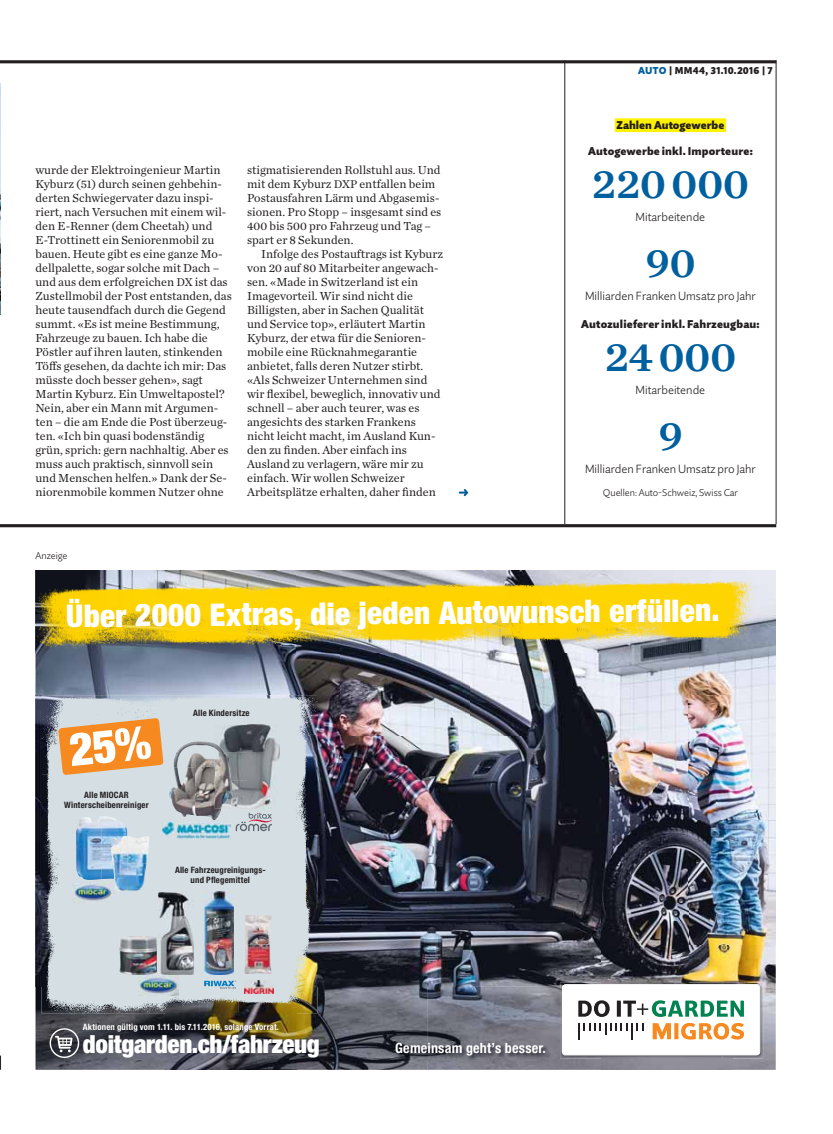
<style>
.page{position:relative;width:833px;height:1134px;background:#fff}
.page>*{position:absolute;margin:0;border:0;box-sizing:border-box;transform-origin:0 0}
.t1{font:42.5px "Chronicle Text G1 Semi";color:#005f9e}
.t2{font:900 condensed 31.25px "Helvetica Neue LT";color:#fff}
.t3{font:900 condensed 25px "Helvetica Neue LT";letter-spacing:-.01em;color:#fff}
.t4{font:700 condensed 14.12px "Helvetica Neue LT";letter-spacing:.015em;color:#fff}
.t5{font:12.25px/14px "Chronicle Text G1";color:#231f20}
.t6{font:300 11.75px "Quire Sans Pro";color:#231f20}
.t7{font:900 11.25px "Quire Sans Pro";letter-spacing:.015em;color:#231f20}
.t8{font:900 10px "Quire Sans Pro";letter-spacing:.03em;color:#231f20}
.t9{font:300 9.75px "Quire Sans Pro";color:#231f20}
.t10{font:700 condensed 8.75px/10px "Helvetica Neue LT";letter-spacing:.02em;color:#231f20;text-align:center}
.t11{font:700 condensed 8.75px "Helvetica Neue LT";letter-spacing:.015em;color:#fff}
.s1{font-size:11.75px}
.s2{color:#005f9e}
</style>
<div class="page">
<img style="left:35px;top:570px;width:653px;height:84px">
<img style="left:688px;top:570px;width:87px;height:416px">
<img style="left:35px;top:655px;width:305px;height:40px">
<img style="left:340px;top:654px;width:261px;height:332px">
<img style="left:601px;top:654px;width:88px;height:328px">
<img style="left:35px;top:695px;width:6px;height:291px">
<img style="left:317px;top:695px;width:23px;height:291px">
<img style="left:35px;top:986px;width:131px;height:84px">
<img style="left:166px;top:1013px;width:130px;height:57px">
<img style="left:296px;top:986px;width:305px;height:84px">
<img style="left:732px;top:986px;width:43px;height:84px">
<img style="left:35px;top:577px;width:455px;height:78px">
<img style="left:411px;top:574px;width:349px;height:78px">
<div style="left:50px;top:1028px;width:29px;height:30px;border:1px solid #fff;border-radius:50%"></div>
<svg style="left:55px;top:1036px;width:18px;height:16px"></svg>
<img style="left:41px;top:695px;width:276px;height:318px">
<img style="left:560px;top:982px;width:203px;height:76px">
<svg style="left:563px;top:984px;width:196px;height:1px"></svg>
<img style="left:562px;top:985px;width:198px;height:71px">
<svg style="left:652px;top:1023px;width:92px;height:16px"></svg>
<svg style="left:578px;top:1000px;width:31px;height:17px"></svg>
<svg style="left:578px;top:1023px;width:65px;height:16px"></svg>
<svg style="left:617px;top:1000px;width:127px;height:17px"></svg>
<img style="left:394px;top:1042px;width:157px;height:19px">
<img style="left:215px;top:725px;width:64px;height:56px">
<img style="left:233px;top:781px;width:46px;height:28px">
<svg style="left:236px;top:813px;width:36px;height:18px"></svg>
<img style="left:163px;top:823px;width:67px;height:17px">
<img style="left:174px;top:741px;width:41px;height:26px">
<img style="left:169px;top:767px;width:46px;height:27px">
<img style="left:169px;top:794px;width:26px;height:23px">
<img style="left:195px;top:794px;width:26px;height:26px">
<img style="left:215px;top:743px;width:16px;height:33px">
<img style="left:215px;top:776px;width:18px;height:33px">
<img style="left:76px;top:816px;width:51px;height:32px">
<img style="left:76px;top:848px;width:38px;height:32px">
<img style="left:127px;top:836px;width:22px;height:28px">
<img style="left:114px;top:864px;width:32px;height:27px">
<img style="left:111px;top:836px;width:16px;height:43px">
<img style="left:72px;top:882px;width:41px;height:20px">
<img style="left:244px;top:980px;width:29px;height:13px">
<svg style="left:204px;top:980px;width:32px;height:9px"></svg>
<img style="left:138px;top:976px;width:41px;height:20px">
<img style="left:205px;top:891px;width:29px;height:83px">
<img style="left:159px;top:893px;width:35px;height:81px">
<img style="left:245px;top:915px;width:26px;height:30px">
<img style="left:245px;top:945px;width:10px;height:29px">
<img style="left:119px;top:937px;width:38px;height:37px">
<div style="left:615px;top:118px;width:111px;height:14px;background:#fff200"></div>
<img style="left:0;top:83px;width:1px;height:231px">
<svg style="left:459px;top:489px;width:9px;height:7px"></svg>
<svg style="left:0;top:1055px;width:1px;height:15px"></svg>
<hr style="left:0;top:524px;width:776px;height:3px;background:#231f20">
<hr style="left:776px;top:60px;width:1px;height:464px;background:#231f20">
<hr style="left:564px;top:60px;width:1px;height:464px;background:#231f20">
<hr style="left:0;top:60px;width:776px;height:3px;background:#231f20">
<svg style="left:58px;top:718px;width:106px;height:57px;background:#ee9b49"></svg>
<p class="t5" style="left:35px;top:164px;width:198px">wurde der Elektroingenieur Martin Kyburz (<span class="s1">51</span>) durch seinen gehbehin&shy;derten Schwiegervater dazu inspi&shy;riert, nach Versuchen mit einem wil&shy;den E-Renner (dem Cheetah) und E-Trottinett ein Seniorenmobil zu bauen. Heute gibt es eine ganze Mo&shy;dellpalette, sogar solche mit Dach – und aus dem erfolgreichen <span class="s1">DX</span> ist das Zustellmobil der Post entstanden, das heute tausendfach durch die Gegend summt. «Es ist meine Bestimmung, Fahrzeuge zu bauen. Ich habe die Pöstler auf ihren lauten, stinkenden Töffs gesehen, da dachte ich mir: Das müsste doch besser gehen», sagt Martin Kyburz. Ein Umweltapostel?<br>Nein, aber ein Mann mit Argumen - ten – die am Ende die Post überzeug&shy;ten. «Ich bin quasi bodenständig grün, sprich: gern nachhaltig. Aber es muss auch praktisch, sinnvoll sein und Menschen helfen.» Dank der Se&shy;niorenmobile kommen Nutzer ohne</p>
<p class="t5" style="left:247px;top:164px;width:196px">stigmatisierenden Rollstuhl aus. Und mit dem Kyburz <span class="s1">DXP</span> entfallen beim<br>Postausfahren Lärm und Abgasemis&shy;sionen. Pro Stopp – insgesamt sind es<br><span class="s1">400</span> bis <span class="s1">500</span> pro Fahrzeug und Tag – spart er 8 Sekunden.</p>
<p class="t5" style="left:247px;top:248px;width:197px;text-indent:14px">Infolge des Postauftrags ist Kyburz von <span class="s1">20</span> auf <span class="s1">80</span> Mitarbeiter angewach&shy;sen. «Made in Switzerland ist ein Imagevorteil. Wir sind nicht die Billigsten, aber in Sachen Qualität und Service top», erläutert Martin Kyburz, der etwa für die Senioren&shy;mobile eine Rücknahmegarantie anbietet, falls deren Nutzer stirbt. «Als Schweizer Unternehmen sind wir flexibel, beweglich, innovativ und schnell – aber auch teurer, was es angesichts des starken Frankens nicht leicht macht, im Ausland Kun&shy;den zu finden. Aber einfach ins Ausland zu ver lagern, wäre mir zu einfach. Wir wollen Schweizer Arbeitsplätze erhalten, daher finden</p>
<p class="t9" style="left:35px;top:552px;width:34px">Anzeige</p>
<p class="t8" style="left:638px;top:67px;width:136px"><span class="s2">AUTO</span> | MM44, 31.10.2016 | 7</p>
<p class="t7" style="left:616px;top:121px;width:109px">Zahlen Autogewerbe</p>
<p class="t7" style="left:588px;top:147px;width:166px">Autogewerbe inkl. Importeure:</p>
<h1 class="t1" style="left:592px;top:168px;width:158px">220-000</h1>
<p class="t6" style="left:635px;top:212px;width:71px">Mitarbeitende</p>
<h1 class="t1" style="left:645px;top:247px;width:51px">90</h1>
<p class="t6" style="left:585px;top:292px;width:172px">Milliarden Franken Umsatz pro Jahr</p>
<p class="t7" style="left:581px;top:320px;width:180px">Autozulieferer inkl. Fahrzeugbau:</p>
<h1 class="t1" style="left:605px;top:340px;width:133px">24-000</h1>
<p class="t6" style="left:635px;top:385px;width:71px">Mitarbeitende</p>
<h1 class="t1" style="left:658px;top:420px;width:26px">9</h1>
<p class="t6" style="left:585px;top:465px;width:172px">Milliarden Franken Umsatz pro Jahr</p>
<p class="t9" style="left:603px;top:489px;width:137px">Quellen: Auto-Schweiz, Swiss Car</p>
<h2 class="t2" style="left:66px;top:602px;width:655px">Über 2000 Extras, die jeden Autowunsch erfüllen.</h2>
<p class="t10" style="left:193px;top:709px;width:58px">Alle Kindersitze</p>
<p class="t10" style="left:64px;top:791px;width:86px">Alle MIOCAR<br>Winterscheibenreiniger</p>
<p class="t10" style="left:175px;top:865px;width:92px">Alle Fahrzeugreinigungs&shy;und Pflegemittel</p>
<p class="t11" style="left:83px;top:1023px;width:198px">Aktionen gültig vom 1.11. bis 7.11.2016, solange Vorrat.</p>
<h3 class="t3" style="left:83px;top:1035px;width:238px">doitgarden.ch/fahrzeug</h3>
<p class="t4" style="left:395px;top:1043px;width:152px">Gemeinsam geht’s besser.</p>
</div>
